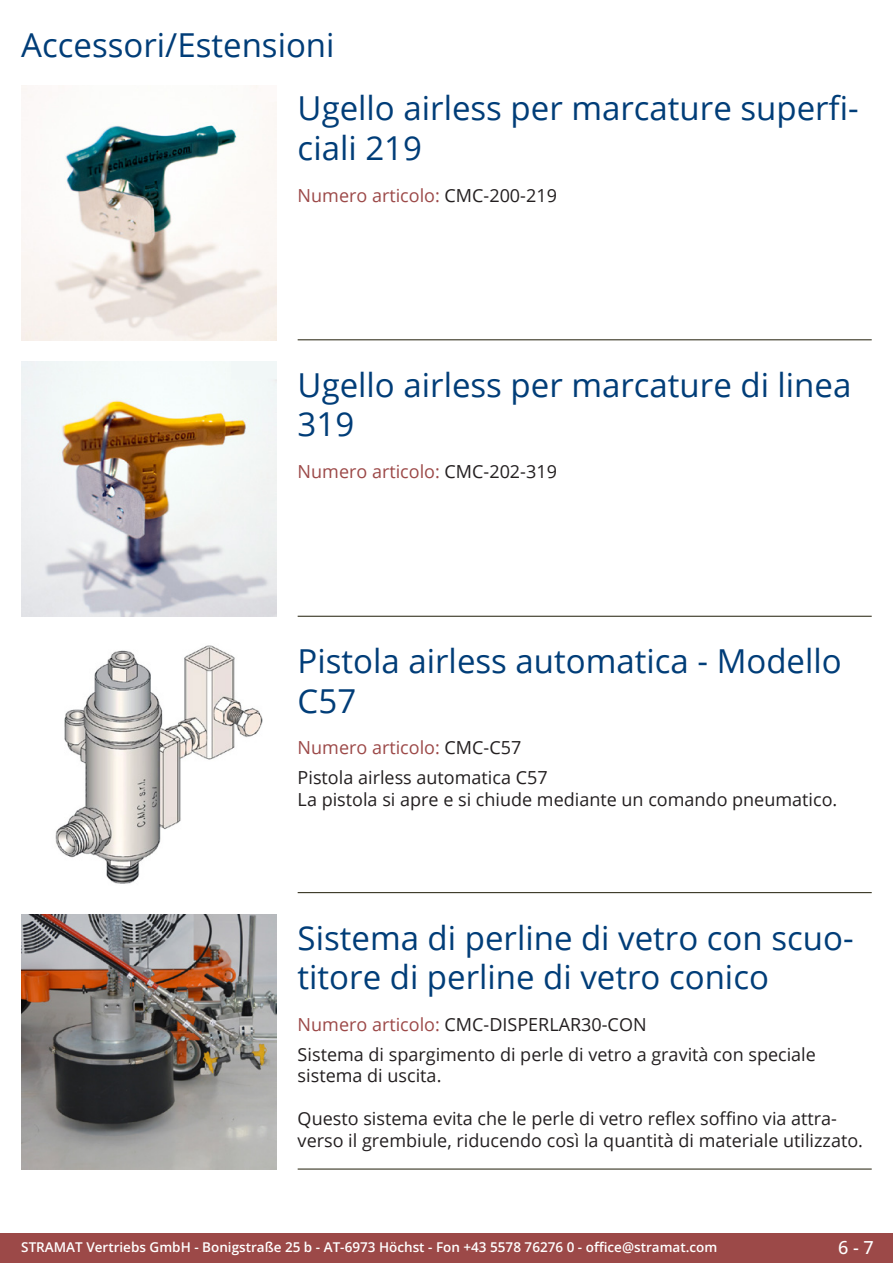
<style>
.page{position:relative;width:893px;height:1263px;background:#fff}
.page>*{position:absolute;margin:0;border:0;box-sizing:border-box;transform-origin:0 0}
.Produkttitel{font:33px/39.6px "Open Sans";color:#003d78}
.RastTitel{font:33px "Open Sans";color:#003d78}
.Beschreibung_Text{font:18px/21.6px "Open Sans";color:#231f20}
.TechDaten_Überschrif{font:18px "Open Sans";color:#9c4948}
.TechDaten_Überschrif-2{font:18px "Open Sans";color:#231f20}
.t1{font:500 18px "Open Sans";color:#fff}
.t2{font:600 13.5px "Open Sans";color:#fff}
.s1{color:#231f20}
.s2{color:#9c4948}
</style>
<div class="page">
<div style="left:0;top:1233px;width:893px;height:30px;background:#9c4948"></div>
<hr style="left:298px;top:340px;width:574px;height:1px;background:#201d08">
<hr style="left:298px;top:616px;width:574px;height:1px;background:#201d08">
<hr style="left:298px;top:892px;width:574px;height:1px;background:#201d08">
<hr style="left:298px;top:1169px;width:574px;height:1px;background:#201d08">
<img style="left:21px;top:85px;width:255px;height:255px">
<img style="left:21px;top:361px;width:255px;height:256px">
<img style="left:55px;top:645px;width:208px;height:239px">
<img style="left:21px;top:914px;width:255px;height:255px">
<p class="RastTitel" style="left:21px;top:22px;width:315px">Accessori/Estensioni</p>
<p class="Produkttitel" style="left:298px;top:88px;width:560px">Ugello airless per marcature superfi&shy;ciali 219</p>
<p class="TechDaten_Überschrif" style="left:298px;top:183px;width:261px">Numero articolo: <span class="s1">CMC-200-219</span></p>
<p class="Produkttitel" style="left:298px;top:364px;width:555px">Ugello airless per marcature di linea<br>319</p>
<p class="TechDaten_Überschrif" style="left:298px;top:459px;width:261px">Numero articolo: <span class="s1">CMC-202-319</span></p>
<p class="Produkttitel" style="left:298px;top:640px;width:546px">Pistola airless automatica - Modello<br>C57</p>
<p class="TechDaten_Überschrif" style="left:298px;top:735px;width:225px">Numero articolo: <span class="s1">CMC-C57</span></p>
<p class="Beschreibung_Text" style="left:298px;top:766px;width:541px">Pistola airless automatica C57<br>La pistola si apre e si chiude mediante un comando pneumatico.</p>
<p class="Produkttitel" style="left:298px;top:917px;width:555px">Sistema di perline di vetro con scuo&shy;titore di perline di vetro conico</p>
<p class="TechDaten_Überschrif-2" style="left:298px;top:1012px;width:350px"><span class="s2">Numero articolo:</span> CMC-DISPERLAR30-CON</p>
<p class="Beschreibung_Text" style="left:298px;top:1043px;width:520px">Sistema di spargimento di perle di vetro a gravità con speciale sistema di uscita.</p>
<p class="Beschreibung_Text" style="left:298px;top:1107px;width:567px">Questo sistema evita che le perle di vetro reflex soffino via attra&shy;verso il grembiule, riducendo così la quantità di materiale utilizzato.</p>
<p class="t2" style="left:21px;top:1238px;width:698px">STRAMAT Vertriebs GmbH - Bonigstraße 25 b - AT-6973 Höchst - Fon +43 5578 76276 0 - office@stramat.com</p>
<p class="t1" style="left:838px;top:1234px;width:37px">6 - 7</p>
</div>
